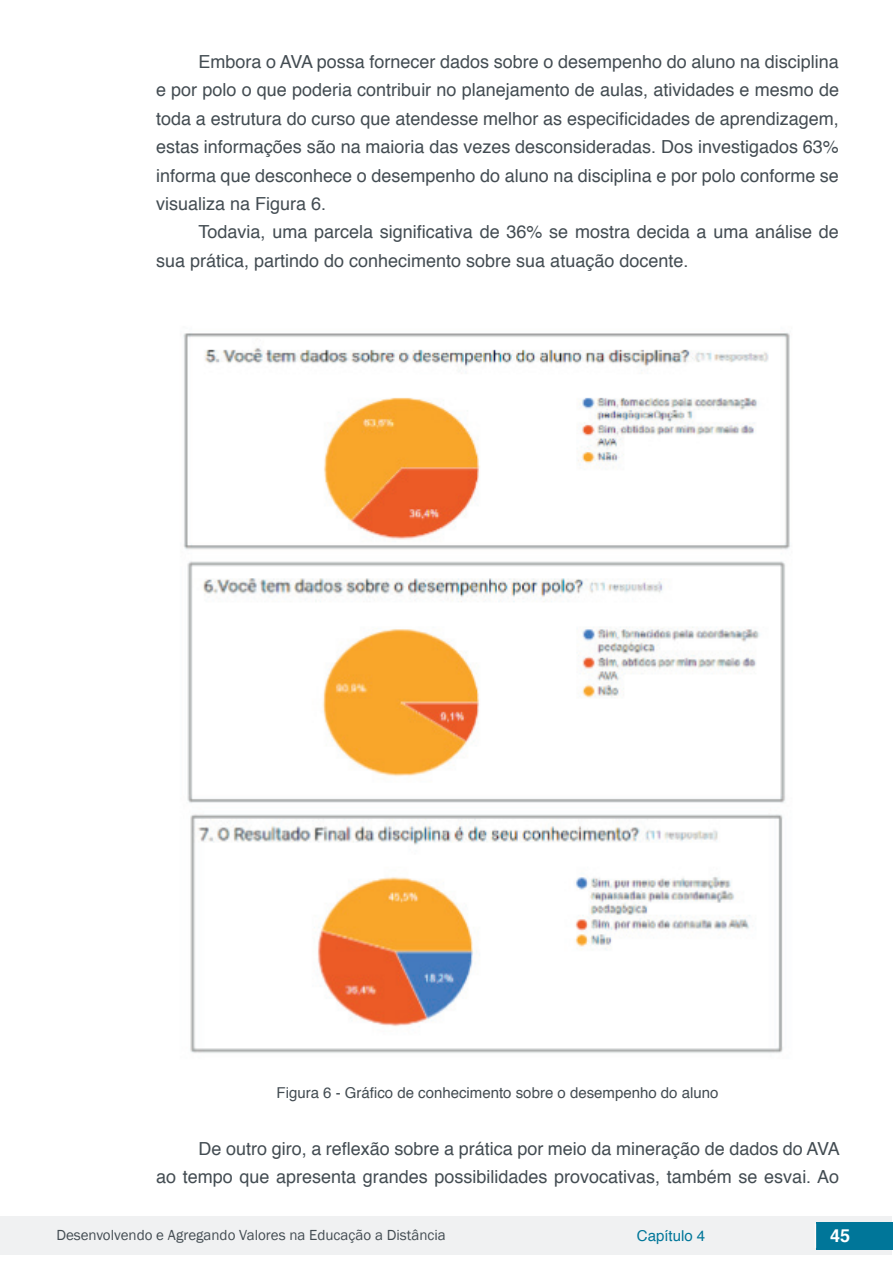
<style>
.page{position:relative;width:893px;height:1263px;background:#fff}
.page>*{position:absolute;margin:0;border:0;box-sizing:border-box;transform-origin:0 0}
.t1{font:18px/28.5px "Helvetica";color:#434c52;text-align:justify}
.t2{font:700 18px "Helvetica";color:#fff}
.t3{font:15px "Helvetica";color:#434c52}
.t4{font:15px "Franklin Gothic";color:#434c52}
.t5{font:15px "Helvetica";color:#007699}
</style>
<div class="page">
<div style="left:1px;top:1216px;width:891px;height:38px;background:#f0f1f2"></div>
<div style="left:816px;top:1222px;width:77px;height:27px;background:#007699"></div>
<svg style="left:815px;top:1224px;width:1px;height:24px"></svg>
<img style="left:183px;top:333px;width:607px;height:720px">
<p class="t1" style="left:156px;top:47px;width:684px;text-indent:43px">Embora o AVA possa fornecer dados sobre o desempenho do aluno na disciplina e por polo o que poderia contribuir no planejamento de aulas, atividades e mesmo de toda a estrutura do curso que atendesse melhor as especificidades de aprendizagem, estas informações são na maioria das vezes desconsideradas. Dos investigados 63% informa que desconhece o desempenho do aluno na disciplina e por polo conforme se visualiza na Figura 6.</p>
<p class="t1" style="left:156px;top:218px;width:684px;text-indent:43px">Todavia, uma parcela significativa de 36% se mostra decida a uma análise de sua prática, partindo do conhecimento sobre sua atuação docente.</p>
<p class="t3" style="left:277px;top:1081px;width:443px">Figura 6 - Gráfico de conhecimento sobre o desempenho do aluno</p>
<p class="t1" style="left:156px;top:1134px;width:685px;text-align:right">De outro giro, a reflexão sobre a prática por meio da mineração de dados do AVA<br>ao tempo que apresenta grandes possibilidades provocativas, também se esvai. Ao</p>
<p class="t4" style="left:56px;top:1226px;width:391px">Desenvolvendo e Agregando Valores na Educação a Distância</p>
<p class="t5" style="left:637px;top:1224px;width:70px">Capítulo 4</p>
<p class="t2" style="left:830px;top:1221px;width:22px">45</p>
</div>
